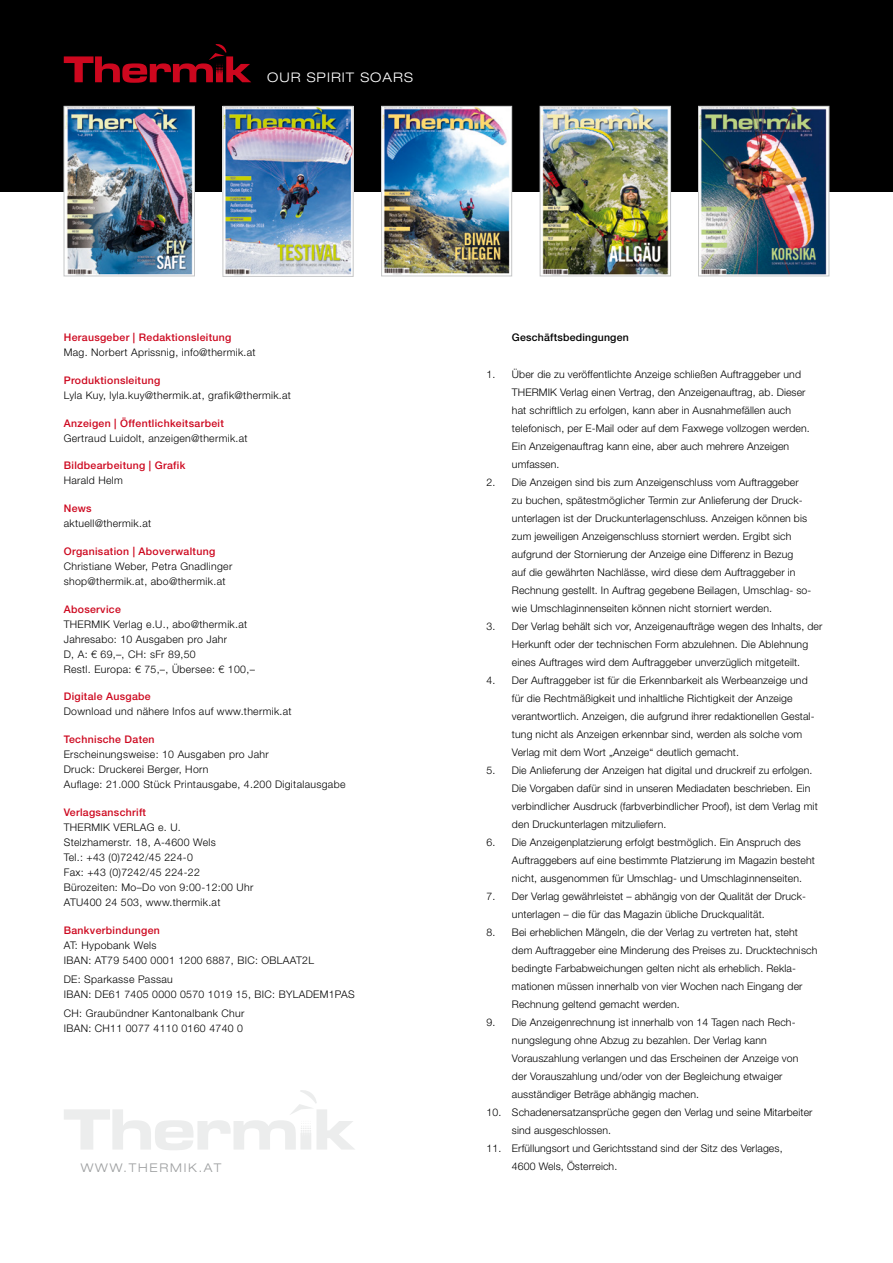
<style>
.page{position:relative;width:893px;height:1263px;background:#fff}
.page>*{position:absolute;margin:0;border:0;box-sizing:border-box;transform-origin:0 0}
.tabelle_bold{font:300 expanded 13.2px "Helvetica Neue LT Std";letter-spacing:.08em;color:#fff}
.tabelle_bold-2{font:300 expanded 12px "Helvetica Neue LT Std";letter-spacing:.15em;color:#9c9e9f}
.Fließtext{font:300 10.5px/18px "Helvetica Neue LT Std";letter-spacing:.01em;color:#000}
.Fließtext-2{font:300 10.5px/15px "Helvetica Neue LT Std";letter-spacing:.03em;color:#000}
.Fließtext-3{font:500 10.5px "Helvetica Neue LT Std";letter-spacing:.03em;color:#cd071e}
.Fließtext-4{font:500 10.5px "Helvetica Neue LT Std";letter-spacing:.02em;color:#000}
</style>
<div class="page">
<div style="left:0;top:0;width:893px;height:191px;background:#000"></div>
<svg style="left:64px;top:44px;width:187px;height:39px"></svg>
<img style="left:700px;top:108px;width:127px;height:166px">
<div style="left:698px;top:106px;width:131px;height:170px;border:1px solid #c6c7c8"></div>
<img style="left:66px;top:108px;width:127px;height:166px">
<div style="left:64px;top:106px;width:131px;height:170px;border:1px solid #c6c7c8"></div>
<img style="left:225px;top:108px;width:126px;height:167px">
<div style="left:223px;top:106px;width:130px;height:171px;border:1px solid #c6c7c8"></div>
<img style="left:383px;top:108px;width:127px;height:166px">
<div style="left:381px;top:106px;width:131px;height:170px;border:1px solid #c6c7c8"></div>
<img style="left:542px;top:108px;width:127px;height:166px">
<div style="left:540px;top:106px;width:131px;height:170px;border:1px solid #c6c7c8"></div>
<svg style="left:64px;top:1090px;width:291px;height:60px"></svg>
<p class="tabelle_bold" style="left:267px;top:69px;width:147px">OUR SPIRIT SOARS</p>
<p class="Fließtext-3" style="left:64px;top:331px;width:169px">Herausgeber | Redaktionsleitung</p>
<p class="Fließtext-2" style="left:64px;top:345px;width:193px">Mag. Norbert Aprissnig, info@thermik.at</p>
<p class="Fließtext-3" style="left:64px;top:374px;width:98px">Produktionsleitung</p>
<p class="Fließtext-2" style="left:64px;top:387px;width:229px">Lyla Kuy, lyla.kuy@thermik.at, grafik@thermik.at</p>
<p class="Fließtext-3" style="left:64px;top:416px;width:162px">Anzeigen | Öffentlichkeitsarbeit</p>
<p class="Fließtext-2" style="left:64px;top:430px;width:185px">Gertraud Luidolt, anzeigen@thermik.at</p>
<p class="Fließtext-3" style="left:64px;top:459px;width:123px">Bildbearbeitung | Grafik</p>
<p class="Fließtext-2" style="left:64px;top:473px;width:61px">Harald Helm</p>
<p class="Fließtext-3" style="left:64px;top:502px;width:29px">News</p>
<p class="Fließtext-2" style="left:64px;top:516px;width:89px">aktuell@thermik.at</p>
<p class="Fließtext-3" style="left:64px;top:545px;width:153px">Organisation | Aboverwaltung</p>
<p class="Fließtext-2" style="left:64px;top:558px;width:170px">Christiane Weber, Petra Gnadlinger shop@thermik.at, abo@thermik.at</p>
<p class="Fließtext-3" style="left:64px;top:602px;width:59px">Aboservice</p>
<p class="Fließtext-2" style="left:64px;top:616px;width:185px">THERMIK Verlag e.U., abo@thermik.at</p>
<p class="Fließtext-2" style="left:64px;top:631px;width:165px">Jahresabo: 10 Ausgaben pro Jahr</p>
<p class="Fließtext-2" style="left:64px;top:646px;width:133px">D, A: € 69,–, CH: sFr 89,50</p>
<p class="Fließtext-2" style="left:64px;top:661px;width:193px">Restl. Europa: € 75,–, Übersee: € 100,–</p>
<p class="Fließtext-3" style="left:64px;top:690px;width:89px">Digitale Ausgabe</p>
<p class="Fließtext-2" style="left:64px;top:704px;width:229px">Download und nähere Infos auf www.thermik.at</p>
<p class="Fließtext-3" style="left:64px;top:733px;width:92px">Technische Daten</p>
<p class="Fließtext-2" style="left:64px;top:747px;width:207px">Erscheinungsweise: 10 Ausgaben pro Jahr</p>
<p class="Fließtext-2" style="left:64px;top:762px;width:146px">Druck: Druckerei Berger, Horn</p>
<p class="Fließtext-2" style="left:64px;top:777px;width:283px">Auflage: 21.000 Stück Printausgabe, 4.200 Digitalausgabe</p>
<p class="Fließtext-3" style="left:64px;top:806px;width:84px">Verlagsanschrift</p>
<p class="Fließtext-2" style="left:64px;top:819px;width:119px">THERMIK VERLAG e. U.</p>
<p class="Fließtext-2" style="left:64px;top:834px;width:154px">Stelzhamerstr. 18, A-4600 Wels</p>
<p class="Fließtext-2" style="left:64px;top:849px;width:131px">Tel.: +43 (0)7242/45 224-0</p>
<p class="Fließtext-2" style="left:64px;top:864px;width:138px">Fax: +43 (0)7242/45 224-22</p>
<p class="Fließtext-2" style="left:64px;top:879px;width:191px">Bürozeiten: Mo–Do von 9:00-12:00 Uhr</p>
<p class="Fließtext-2" style="left:64px;top:894px;width:158px">ATU400 24 503, www.thermik.at</p>
<p class="Fließtext-3" style="left:64px;top:924px;width:98px">Bankverbindungen</p>
<p class="Fließtext-2" style="left:64px;top:937px;width:252px">AT: Hypobank Wels<br>IBAN: AT79 5400 0001 1200 6887, BIC: OBLAAT2L</p>
<p class="Fließtext-2" style="left:64px;top:971px;width:292px">DE: Sparkasse Passau<br>IBAN: DE61 7405 0000 0570 1019 15, BIC: BYLADEM1PAS</p>
<p class="Fließtext-2" style="left:64px;top:1006px;width:182px">CH: Graubündner Kantonalbank Chur</p>
<p class="Fließtext-2" style="left:64px;top:1021px;width:181px">IBAN: CH11 0077 4110 0160 4740 0</p>
<p class="tabelle_bold-2" style="left:81px;top:1160px;width:142px">WWW.THERMIK.AT</p>
<p class="Fließtext-4" style="left:512px;top:331px;width:118px">Geschäftsbedingungen</p>
<p class="Fließtext" style="left:512px;top:365px;width:299px;text-indent:-26px">1. Über die zu veröffentlichte Anzeige schließen Auftraggeber und THERMIK Verlag einen Vertrag, den Anzeigenauftrag, ab. Dieser hat schriftlich zu erfolgen, kann aber in Ausnahmefällen auch telefonisch, per E-Mail oder auf dem Faxwege vollzogen werden.<br>Ein Anzeigenauftrag kann eine, aber auch mehrere Anzeigen umfassen.</p>
<p class="Fließtext" style="left:512px;top:473px;width:301px;text-indent:-26px">2. Die Anzeigen sind bis zum Anzeigenschluss vom Auftraggeber zu buchen, spätestmöglicher Termin zur Anlieferung der Druck&shy;unterlagen ist der Druckunterlagenschluss. Anzeigen können bis zum jeweiligen Anzeigenschluss storniert werden. Ergibt sich aufgrund der Stornierung der Anzeige eine Differenz in Bezug<br>auf die gewährten Nachlässe, wird diese dem Auftraggeber in Rechnung gestellt. In Auftrag gegebene Beilagen, Umschlag- so&shy;wie Umschlaginnenseiten können nicht storniert werden.</p>
<p class="Fließtext" style="left:512px;top:617px;width:312px;text-indent:-26px">3. Der Verlag behält sich vor, Anzeigenaufträge wegen des Inhalts, der<br>Herkunft oder der technischen Form abzulehnen. Die Ablehnung eines Auftrages wird dem Auftraggeber unverzüglich mitgeteilt.</p>
<p class="Fließtext" style="left:512px;top:671px;width:304px;text-indent:-26px">4. Der Auftraggeber ist für die Erkennbarkeit als Werbeanzeige und für die Rechtmäßigkeit und inhaltliche Richtigkeit der Anzeige verantwortlich. Anzeigen, die aufgrund ihrer redaktionellen Gestal&shy;tung nicht als Anzeigen erkennbar sind, werden als solche vom Verlag mit dem Wort „Anzeige“ deutlich gemacht.</p>
<p class="Fließtext" style="left:512px;top:761px;width:307px;text-indent:-26px">5. Die Anlieferung der Anzeigen hat digital und druckreif zu erfolgen.<br>Die Vorgaben dafür sind in unseren Mediadaten beschrieben. Ein verbindlicher Ausdruck (farbverbindlicher Proof), ist dem Verlag mit den Druckunterlagen mitzuliefern.</p>
<p class="Fließtext" style="left:512px;top:833px;width:304px;text-indent:-26px">6. Die Anzeigenplatzierung erfolgt bestmöglich. Ein Anspruch des<br>Auftraggebers auf eine bestimmte Platzierung im Magazin besteht nicht, ausgenommen für Umschlag- und Umschlaginnenseiten.</p>
<p class="Fließtext" style="left:512px;top:887px;width:294px;text-indent:-26px">7. Der Verlag gewährleistet – abhängig von der Qualität der Druck&shy;unterlagen – die für das Magazin übliche Druckqualität.</p>
<p class="Fließtext" style="left:512px;top:923px;width:307px;text-indent:-26px">8. Bei erheblichen Mängeln, die der Verlag zu vertreten hat, steht dem Auftraggeber eine Minderung des Preises zu. Drucktechnisch bedingte Farbabweichungen gelten nicht als erheblich. Rekla&shy;mationen müssen innerhalb von vier Wochen nach Eingang der Rechnung geltend gemacht werden.</p>
<p class="Fließtext" style="left:512px;top:1013px;width:288px;text-indent:-26px">9. Die Anzeigenrechnung ist innerhalb von 14 Tagen nach Rech&shy;nungslegung ohne Abzug zu bezahlen. Der Verlag kann Vorauszahlung verlangen und das Erscheinen der Anzeige von der Vorauszahlung und/oder von der Begleichung etwaiger ausständiger Beträge abhängig machen.</p>
<p class="Fließtext" style="left:512px;top:1103px;width:302px;text-indent:-26px">10. Schadenersatzansprüche gegen den Verlag und seine Mitarbeiter sind ausgeschlossen.</p>
<p class="Fließtext" style="left:512px;top:1139px;width:272px;text-indent:-26px">11. Erfüllungsort und Gerichtsstand sind der Sitz des Verlages,<br>4600 Wels, Österreich.</p>
</div>
